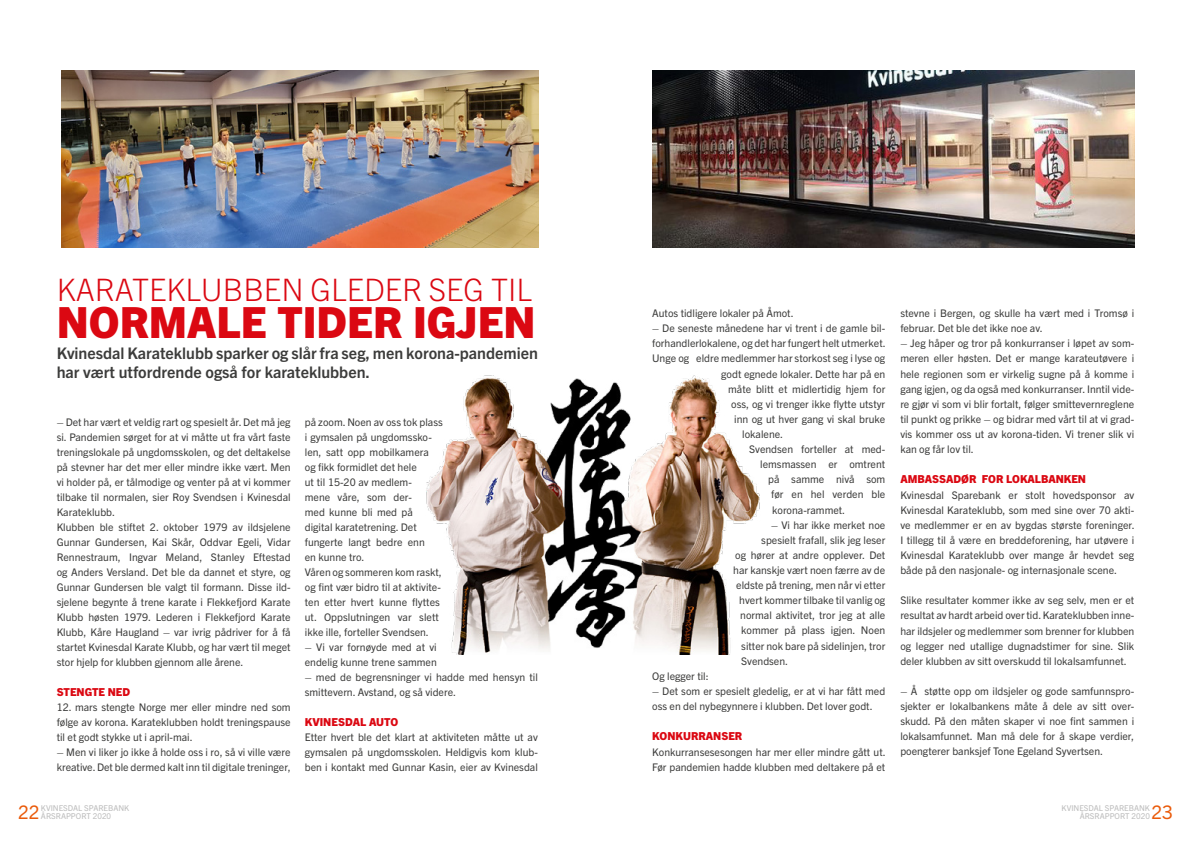
<style>
.page{position:relative;width:1191px;height:842px;background:#fff}
.page>*{position:absolute;margin:0;border:0;box-sizing:border-box;transform-origin:0 0}
.t1{font:800 43px "Trade Gothic Next LT Pro";color:#db0812}
.t2{font:300 31px "Trade Gothic Next LT Pro";color:#db0812}
.t3{font:18.7px "Trade Gothic Next LT Pro";color:#ea5b0b}
.t4{font:700 16px/19px "Trade Gothic Next LT Pro";color:#3c3c3b}
.t5{font:800 11px "Trade Gothic Next LT Pro";color:#db0812}
.t6{font:10.5px/15px "Trade Gothic Next LT Pro";color:#3c3c3b}
.t7{font:8px/8px "Trade Gothic Next LT Pro";color:#bcbcbc;text-align:right}
</style>
<div class="page">
<img style="left:61px;top:71px;width:478px;height:177px">
<img style="left:426px;top:375px;width:334px;height:279px">
<img style="left:652px;top:71px;width:482px;height:177px">
<h2 class="t2" style="left:57px;top:269px;width:477px">KARATEKLUBBEN GLEDER SEG TIL</h2>
<h1 class="t1" style="left:57px;top:293px;width:480px">NORMALE TIDER IGJEN</h1>
<h3 class="t4" style="left:57px;top:343px;width:482px">Kvinesdal Karateklubb sparker og slår fra seg, men korona-pandemien har vært utfordrende også for karateklubben.</h3>
<p class="t6" style="left:57px;top:414px;width:235px">– Det har vært et veldig rart og spesielt år. Det må jeg si. Pandemien sørget for at vi måtte ut fra vårt faste treningslokale på ungdomsskolen, og det deltakelse på stevner har det mer eller mindre ikke vært. Men vi holder på, er tålmodige og venter på at vi kommer tilbake til normalen, sier Roy Svendsen i Kvinesdal Karateklubb.<br>Klubben ble stiftet 2. oktober 1979 av ildsjelene Gunnar Gundersen, Kai Skår, Oddvar Egeli, Vidar Rennestraum, Ingvar Meland, Stanley Eftestad og Anders Versland. Det ble da dannet et styre, og Gunnar Gundersen ble valgt til formann. Disse ild&shy;sjelene begynte å trene karate i Flekkefjord Karate Klubb høsten 1979. Lederen i Flekkefjord Karate Klubb, Kåre Haugland – var ivrig pådriver for å få startet Kvinesdal Karate Klubb, og har vært til meget stor hjelp for klubben gjennom alle årene.</p>
<p class="t5" style="left:57px;top:684px;width:75px">STENGTE NED</p>
<p class="t6" style="left:57px;top:699px;width:235px;text-align:justify">12. mars stengte Norge mer eller mindre ned som følge av korona. Karateklubben holdt treningspause til et godt stykke ut i april-mai.</p>
<p class="t6" style="left:57px;top:744px;width:235px">– Men vi liker jo ikke å holde oss i ro, så vi ville være kreative. Det ble dermed kalt inn til digitale treninger,</p>
<p class="t6" style="left:305px;top:414px;width:139px">på zoom. Noen av oss tok plass i gymsalen på ungdomssko&shy;len, satt opp mobilkamera<br>og fikk formidlet det hele<br>ut til 15-20 av medlem-<br>mene våre, som der-<br>med kunne bli med på digital karatetrening. Det fungerte langt bedre enn<br>en kunne tro.<br>Våren og sommeren kom raskt, og fint vær bidro til at aktivite&shy;ten etter hvert kunne flyttes ut. Oppslutningen var slett ikke ille, forteller Svendsen.</p>
<p class="t6" style="left:305px;top:639px;width:133px">– Vi var fornøyde med at vi endelig kunne trene sammen</p>
<p class="t6" style="left:305px;top:669px;width:234px">– med de begrensninger vi hadde med hensyn til smittevern. Avstand, og så videre.</p>
<p class="t5" style="left:305px;top:714px;width:95px">KVINESDAL AUTO</p>
<p class="t6" style="left:305px;top:729px;width:234px;text-align:justify">Etter hvert ble det klart at aktiviteten måtte ut av gymsalen på ungdomsskolen. Heldigvis kom klub&shy;ben i kontakt med Gunnar Kasin, eier av Kvinesdal</p>
<p class="t6" style="left:652px;top:305px;width:143px">Autos tidligere lokaler på Åmot.</p>
<p class="t6" style="left:652px;top:320px;width:235px">– De seneste månedene har vi trent i de gamle bil-</p>
<p class="t6" style="left:652px;top:335px;width:235px">forhandlerlokalene, og det har fungert helt utmerket.</p>
<p class="t6" style="left:652px;top:350px;width:234px">Unge og eldre medlemmer har storkost seg i lyse og</p>
<p class="t6" style="left:721px;top:366px;width:165px">godt egnede lokaler. Dette har på en</p>
<p class="t6" style="left:728px;top:381px;width:159px">måte blitt et midlertidig hjem for</p>
<p class="t6" style="left:731px;top:396px;width:155px">oss, og vi trenger ikke flytte utstyr</p>
<p class="t6" style="left:734px;top:411px;width:152px">inn og ut hver gang vi skal bruke</p>
<p class="t6" style="left:742px;top:426px;width:42px">lokalene.</p>
<p class="t6" style="left:749px;top:441px;width:137px">Svendsen forteller at med-</p>
<p class="t6" style="left:760px;top:456px;width:127px">lemsmassen er omtrent</p>
<p class="t6" style="left:768px;top:471px;width:119px">på samme nivå som</p>
<p class="t6" style="left:771px;top:486px;width:116px">før en hel verden ble</p>
<p class="t6" style="left:772px;top:502px;width:74px">korona-rammet.</p>
<p class="t6" style="left:771px;top:517px;width:115px">– Vi har ikke merket noe</p>
<p class="t6" style="left:761px;top:532px;width:126px">spesielt frafall, slik jeg leser</p>
<p class="t6" style="left:735px;top:547px;width:152px">og hører at andre opplever. Det</p>
<p class="t6" style="left:733px;top:562px;width:154px">har kanskje vært noen færre av de</p>
<p class="t6" style="left:736px;top:577px;width:151px">eldste på trening, men når vi etter</p>
<p class="t6" style="left:739px;top:592px;width:147px">hvert kommer tilbake til vanlig og</p>
<p class="t6" style="left:740px;top:607px;width:146px">normal aktivitet, tror jeg at alle</p>
<p class="t6" style="left:741px;top:622px;width:145px">kommer på plass igjen. Noen</p>
<p class="t6" style="left:741px;top:637px;width:145px">sitter nok bare på sidelinjen, tror</p>
<p class="t6" style="left:741px;top:653px;width:48px">Svendsen.</p>
<p class="t6" style="left:652px;top:668px;width:58px">Og legger til:</p>
<p class="t6" style="left:652px;top:683px;width:234px">– Det som er spesielt gledelig, er at vi har fått med oss en del nybegynnere i klubben. Det lover godt.</p>
<p class="t5" style="left:652px;top:729px;width:92px">KONKURRANSER</p>
<p class="t6" style="left:652px;top:743px;width:235px">Konkurransesesongen har mer eller mindre gått ut.<br>Før pandemien hadde klubben med deltakere på et</p>
<p class="t6" style="left:900px;top:305px;width:235px">stevne i Bergen, og skulle ha vært med i Tromsø i februar. Det ble det ikke noe av.</p>
<p class="t6" style="left:900px;top:335px;width:235px;text-align:justify">– Jeg håper og tror på konkurranser i løpet av som&shy;meren eller høsten. Det er mange karateutøvere i hele regionen som er virkelig sugne på å komme i gang igjen, og da også med konkurranser. Inntil vide&shy;re gjør vi som vi blir fortalt, følger smittevernreglene til punkt og prikke – og bidrar med vårt til at vi grad&shy;vis kommer oss ut av korona-tiden. Vi trener slik vi kan og får lov til.</p>
<p class="t5" style="left:900px;top:472px;width:187px">AMBASSADØR FOR LOKALBANKEN</p>
<p class="t6" style="left:900px;top:486px;width:236px;text-align:justify">Kvinesdal Sparebank er stolt hovedsponsor av Kvinesdal Karateklubb, som med sine over 70 akti&shy;ve medlemmer er en av bygdas største foreninger.<br>I tillegg til å være en breddeforening, har utøvere i Kvinesdal Karateklubb over mange år hevdet seg både på den nasjonale- og internasjonale scene.</p>
<p class="t6" style="left:900px;top:592px;width:235px;text-align:justify">Slike resultater kommer ikke av seg selv, men er et resultat av hardt arbeid over tid. Karateklubben inne&shy;har ildsjeler og medlemmer som brenner for klubben og legger ned utallige dugnadstimer for sine. Slik deler klubben av sitt overskudd til lokalsamfunnet.</p>
<p class="t6" style="left:900px;top:683px;width:235px;text-align:justify">– Å støtte opp om ildsjeler og gode samfunnspro&shy;sjekter er lokalbankens måte å dele av sitt over&shy;skudd. På den måten skaper vi noe fint sammen i lokalsamfunnet. Man må dele for å skape verdier, poengterer banksjef Tone Egeland Syvertsen.</p>
<p class="t7" style="left:41px;top:804px;width:90px">KVINESDAL SPAREBANK</p>
<p class="t7" style="left:1061px;top:804px;width:90px">KVINESDAL SPAREBANK<br>ÅRSRAPPORT 2020</p>
<h3 class="t3" style="left:18px;top:799px;width:23px">22</h3>
<p class="t7" style="left:41px;top:812px;width:72px">ÅRSRAPPORT 2020</p>
<h3 class="t3" style="left:1151px;top:799px;width:23px">23</h3>
</div>
